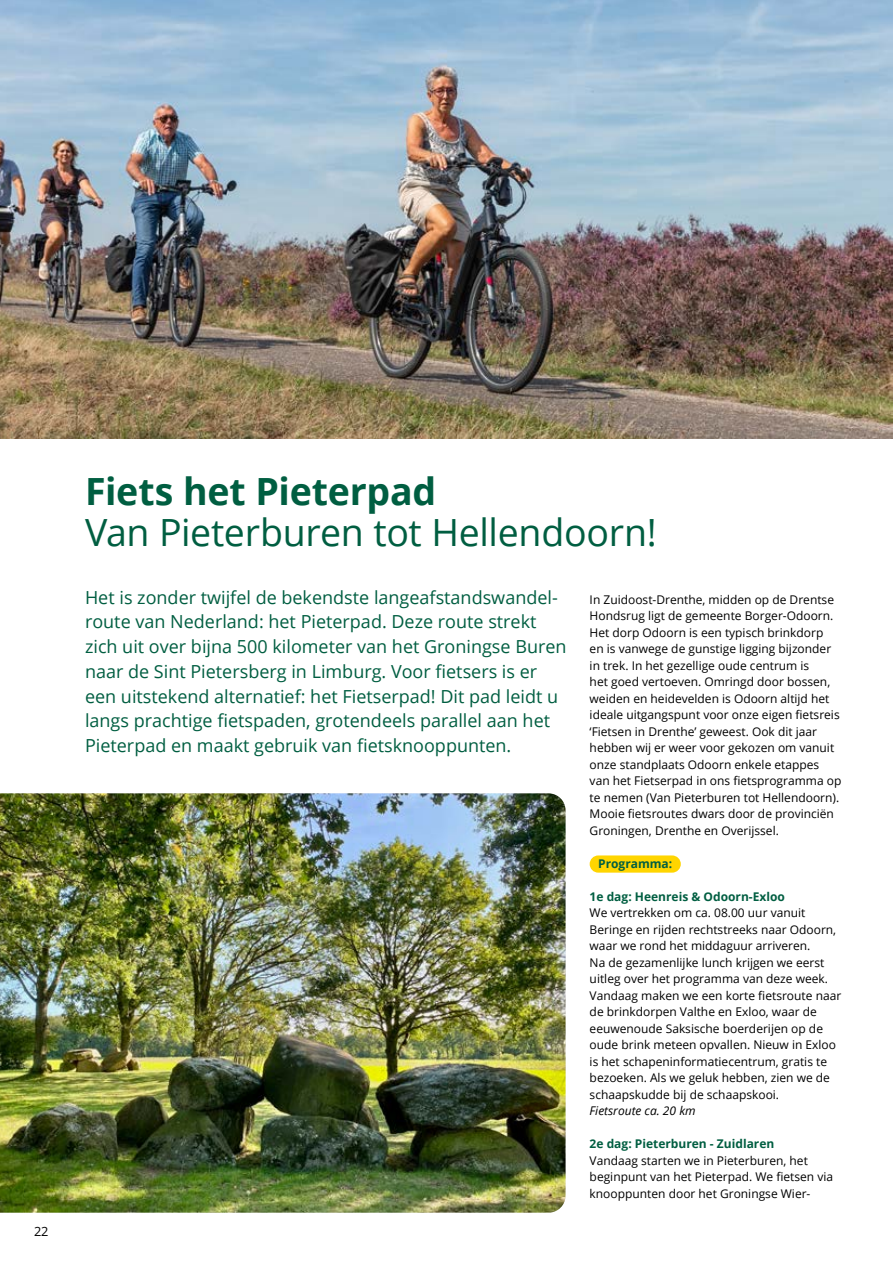
<style>
.page{position:relative;width:893px;height:1263px;background:#fff}
.page>*{position:absolute;margin:0;border:0;box-sizing:border-box;transform-origin:0 0}
.t1{font:37.5px "Open Sans";letter-spacing:-.01em;color:#005e41}
.t2{font:700 37.5px "Open Sans";letter-spacing:-.005em;color:#005e41}
.t3{font:18px/24.8px "Open Sans";color:#005e41}
.t4{font:12.75px "Open Sans";color:#000}
.t5{font:12px/16.5px "Open Sans";color:#000}
.t6{font:700 12px "Open Sans";color:#005e41}
.t7{font:italic 12px "Open Sans";color:#000}
</style>
<div class="page">
<img style="left:0;top:0;width:893px;height:439px">
<img style="left:0;top:793px;width:566px;height:420px">
<div style="left:590px;top:855px;width:91px;height:18px;background:#ffd500;border-radius:9px"></div>
<p class="t4" style="left:34px;top:1222px;width:16px">22</p>
<h1 class="t2" style="left:85px;top:464px;width:353px">Fiets het Pieterpad</h1>
<h1 class="t1" style="left:85px;top:506px;width:573px">Van Pieterburen tot Hellendoorn!</h1>
<p class="t3" style="left:85px;top:584px;width:483px">Het is zonder twijfel de bekendste langeafstandswandel&shy;route van Nederland: het Pieterpad. Deze route strekt zich uit over bijna 500 kilometer van het Groningse Buren naar de Sint Pietersberg in Limburg. Voor fietsers is er een uitstekend alternatief: het Fietserpad! Dit pad leidt u langs prachtige fietspaden, grotendeels parallel aan het Pieterpad en maakt gebruik van fietsknooppunten.</p>
<p class="t5" style="left:590px;top:591px;width:253px">In Zuidoost-Drenthe, midden op de Drentse Hondsrug ligt de gemeente Borger-Odoorn.<br>Het dorp Odoorn is een typisch brinkdorp<br>en is vanwege de gunstige ligging bijzonder in trek. In het gezellige oude centrum is<br>het goed vertoeven. Omringd door bossen, weiden en heidevelden is Odoorn altijd het ideale uitgangspunt voor onze eigen fietsreis ‘Fietsen in Drenthe’ geweest. Ook dit jaar hebben wij er weer voor gekozen om vanuit onze standplaats Odoorn enkele etappes van het Fietserpad in ons fietsprogramma op te nemen (Van Pieterburen tot Hellendoorn).<br>Mooie fietsroutes dwars door de provinciën Groningen, Drenthe en Overijssel.</p>
<p class="t6" style="left:598px;top:855px;width:76px">Programma:</p>
<p class="t6" style="left:590px;top:888px;width:197px">1e dag: Heenreis &amp; Odoorn-Exloo</p>
<p class="t5" style="left:590px;top:904px;width:253px">We vertrekken om ca. 08.00 uur vanuit Beringe en rijden rechtstreeks naar Odoorn, waar we rond het middaguur arriveren.<br>Na de gezamenlijke lunch krijgen we eerst uitleg over het programma van deze week.<br>Vandaag maken we een korte fietsroute naar de brinkdorpen Valthe en Exloo, waar de eeuwenoude Saksische boerderijen op de oude brink meteen opvallen. Nieuw in Exloo is het schapeninformatiecentrum, gratis te bezoeken. Als we geluk hebben, zien we de schaapskudde bij de schaapskooi.</p>
<p class="t7" style="left:590px;top:1102px;width:107px">Fietsroute ca. 20 km</p>
<p class="t6" style="left:590px;top:1135px;width:186px">2e dag: Pieterburen - Zuidlaren</p>
<p class="t5" style="left:590px;top:1152px;width:245px">Vandaag starten we in Pieterburen, het beginpunt van het Pieterpad. We fietsen via knooppunten door het Groningse Wier-</p>
</div>
